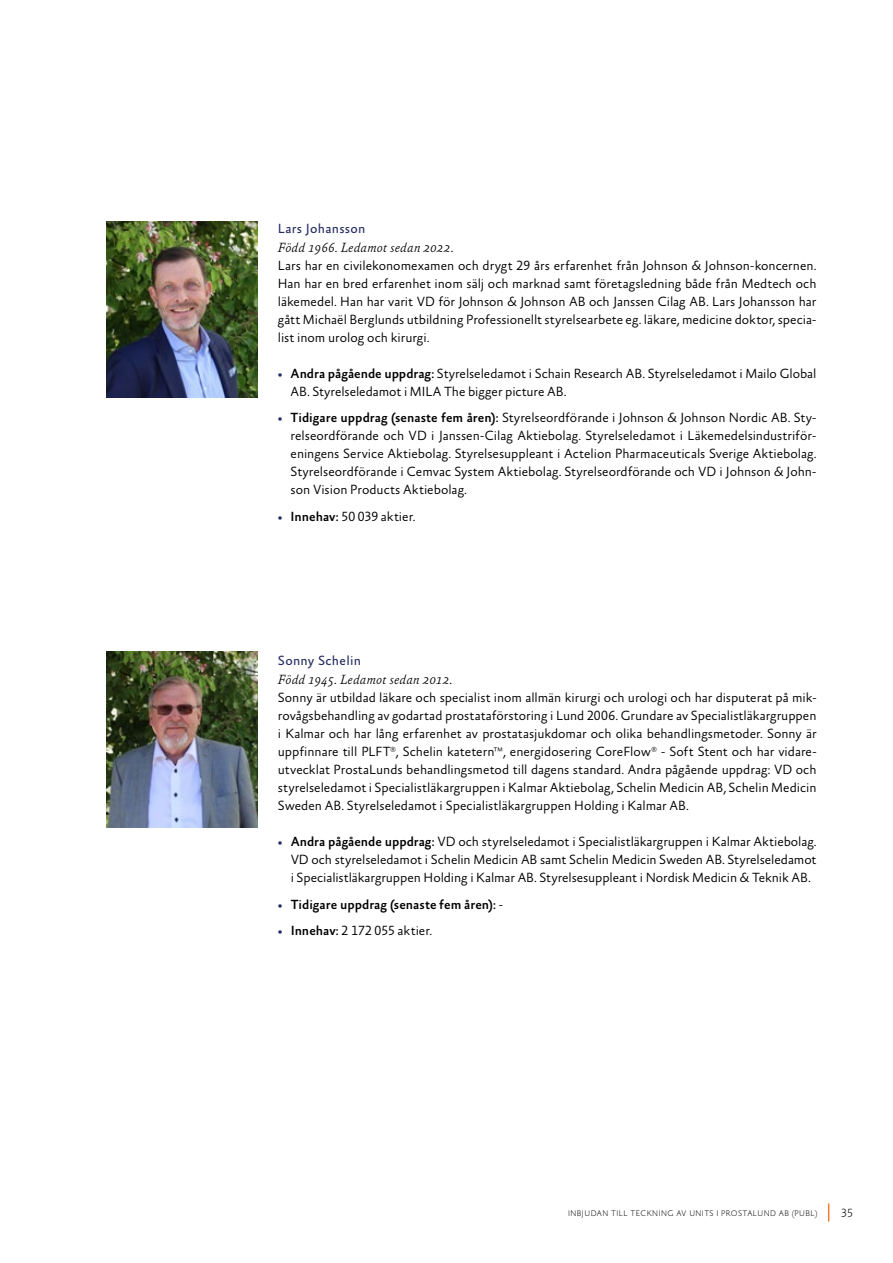
<style>
.page{position:relative;width:893px;height:1263px;background:#fff}
.page>*{position:absolute;margin:0;border:0;box-sizing:border-box;transform-origin:0 0}
.t1{font:300 13.5px/18px "Absara Sans TF";letter-spacing:-.005em;color:#000;text-align:justify}
.t2{font:italic 300 13.5px "Absara";color:#000}
.t3{font:500 13.5px "Absara Sans TF";color:#000}
.t4{font:13.5px "Absara Sans TF";letter-spacing:.02em;color:#262e61}
.t5{font:100 12px "Absara Sans TF";color:#000}
.t6{font:100 8.25px "Absara Sans TF";letter-spacing:.05em;color:#000}
.s1{font-weight:500;color:#262e61}
.s2{font-weight:500}
.s3{color:#262e61}
.s4{font-weight:300}
</style>
<div class="page">
<svg style="left:828px;top:1203px;width:1px;height:18px"></svg>
<img style="left:106px;top:221px;width:151px;height:176px">
<img style="left:106px;top:651px;width:151px;height:176px">
<p class="t4" style="left:278px;top:221px;width:89px">Lars Johansson</p>
<p class="t2" style="left:278px;top:240px;width:177px">Född 1966. Ledamot sedan 2022.</p>
<p class="t1" style="left:278px;top:257px;width:540px">Lars har en civilekonomexamen och drygt 29 års erfarenhet från Johnson &amp; Johnson-koncernen.<br>Han har en bred erfarenhet inom sälj och marknad samt företagsledning både från Medtech och läkemedel. Han har varit VD för Johnson &amp; Johnson AB och Janssen Cilag AB. Lars Johansson har gått Michaël Berglunds utbildning Professionellt styrelsearbete eg. läkare, medicine doktor, specia&shy;list inom urolog och kirurgi.</p>
<p class="t1" style="left:291px;top:365px;width:527px;text-indent:-13px"><span class="s1">•</span> <span class="s2">Andra pågående uppdrag:</span> Styrelseledamot i Schain Research AB. Styrelseledamot i Mailo Global<br>AB. Styrelseledamot i MILA The bigger picture AB.</p>
<p class="t1" style="left:291px;top:410px;width:527px;text-indent:-13px"><span class="s1">•</span> <span class="s2">Tidigare uppdrag (senaste fem åren):</span> Styrelseordförande i Johnson &amp; Johnson Nordic AB. Sty&shy;relseordförande och VD i Janssen-Cilag Aktiebolag. Styrelseledamot i Läkemedelsindustriför&shy;eningens Service Aktiebolag. Styrelsesuppleant i Actelion Pharmaceuticals Sverige Aktiebolag.<br>Styrelseordförande i Cemvac System Aktiebolag. Styrelseordförande och VD i Johnson &amp; John&shy;son Vision Products Aktiebolag.</p>
<p class="t1" style="left:278px;top:508px;width:139px"><span class="s1">•</span> <span class="s2">Innehav:</span> 50 039 aktier.</p>
<p class="t4" style="left:278px;top:653px;width:85px">Sonny Schelin</p>
<p class="t2" style="left:278px;top:672px;width:176px">Född 1945. Ledamot sedan 2012.</p>
<p class="t1" style="left:278px;top:689px;width:540px">Sonny är utbildad läkare och specialist inom allmän kirurgi och urologi och har disputerat på mik&shy;rovågsbehandling av godartad prostataförstoring i Lund 2006. Grundare av Specialistläkargruppen i Kalmar och har lång erfarenhet av prostatasjukdomar och olika behandlingsmetoder. Sonny är uppfinnare till PLFT<sup>®</sup>, Schelin katetern<sup>™</sup>, energidosering CoreFlow<sup>®</sup> - Soft Stent och har vidare&shy;utvecklat ProstaLunds behandlingsmetod till dagens standard. Andra pågående uppdrag: VD och styrelseledamot i Specialistläkargruppen i Kalmar Aktiebolag, Schelin Medicin AB, Schelin Medicin Sweden AB. Styrelseledamot i Specialistläkargruppen Holding i Kalmar AB.</p>
<p class="t1" style="left:291px;top:833px;width:527px;text-indent:-13px"><span class="s1">•</span> <span class="s2">Andra pågående uppdrag:</span> VD och styrelseledamot i Specialistläkargruppen i Kalmar Aktiebolag.<br>VD och styrelseledamot i Schelin Medicin AB samt Schelin Medicin Sweden AB. Styrelseledamot i Specialistläkargruppen Holding i Kalmar AB. Styrelsesuppleant i Nordisk Medicin &amp; Teknik AB.</p>
<p class="t3" style="left:278px;top:897px;width:226px"><span class="s3">•</span> Tidigare uppdrag (senaste fem åren): <span class="s4">-</span></p>
<p class="t1" style="left:278px;top:922px;width:156px"><span class="s1">•</span> <span class="s2">Innehav:</span> 2 172 055 aktier.</p>
<p class="t6" style="left:568px;top:1209px;width:251px">INBJUDAN TILL TECKNING AV UNITS I PROSTALUND AB (PUBL)</p>
<p class="t5" style="left:841px;top:1207px;width:13px">35</p>
</div>
